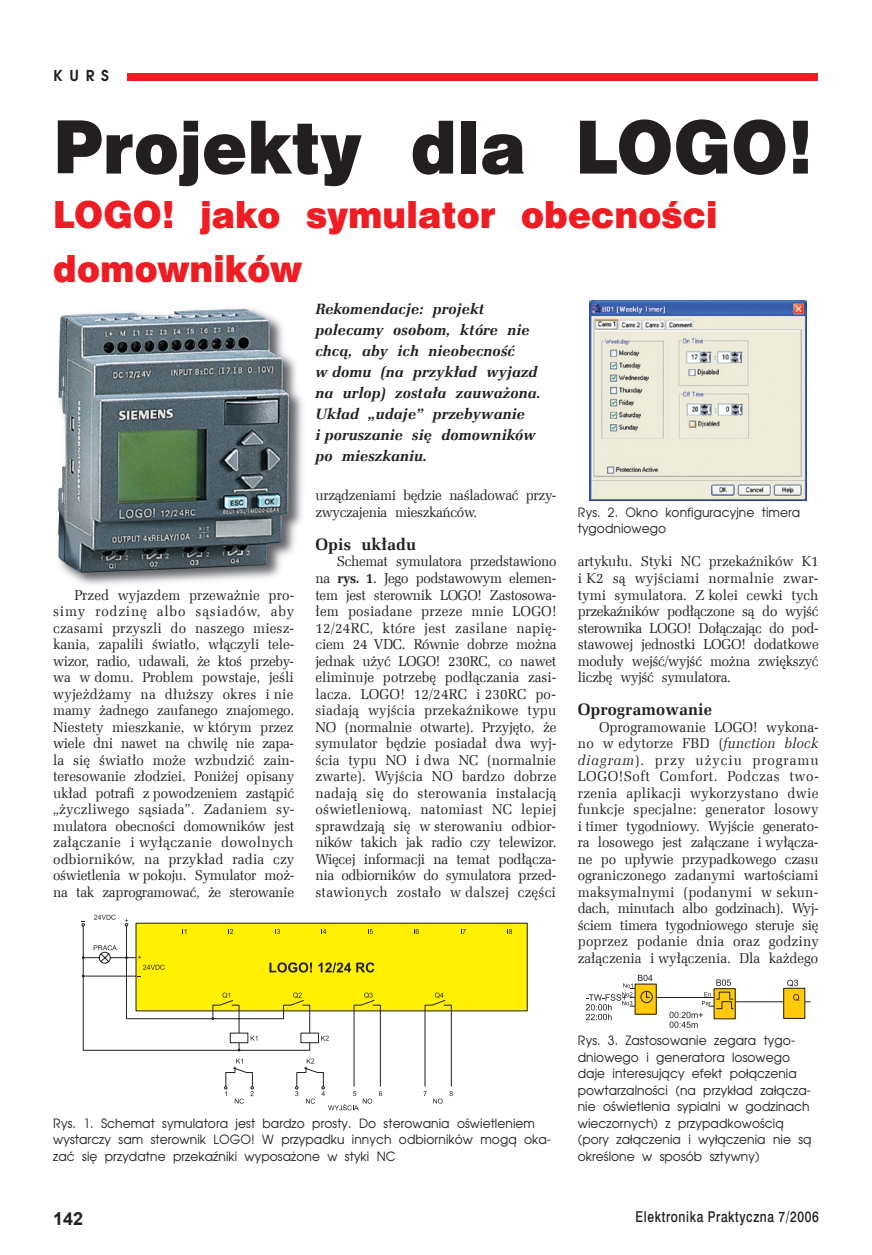
<style>
.page{position:relative;width:872px;height:1255px;background:#fff}
.page>*{position:absolute;margin:0;border:0;box-sizing:border-box;transform-origin:0 0}
.t1{font:67.5px "Swis 721 Blk 2 EU";letter-spacing:.005em;color:#231f20}
.t2{font:34.5px/54px "Swis 721 Blk 2 EU";letter-spacing:.005em;color:#ee1d23}
.t3{font:700 18px "Arial";color:#231f20}
.t4{font:700 16.5px "Zapf Ellipt EU";letter-spacing:.005em;color:#231f20}
.t5{font:italic 700 15px/21px "Zapf Ellipt EU";letter-spacing:.005em;color:#231f20}
.t6{font:15px "Swis 721 Md EU";letter-spacing:.05em;color:#231f20;scale:.8 1}
.t7{font:700 15px "Avalon";color:#231f20}
.t8{font:14.25px/16.5px "Zapf Ellipt EU";letter-spacing:-.02em;color:#231f20;text-align:justify;scale:.96 1}
.t9{font:12.75px/16.5px "Avalon";letter-spacing:.005em;color:#231f20;scale:.96 1}
.s1{font-weight:700}
.s2{font-style:italic}
</style>
<div class="page">
<div style="left:128px;top:73px;width:690px;height:8px;background:#ee1d23"></div>
<div style="left:136px;top:923px;width:391px;height:87px;background:#fff101"></div>
<svg style="left:382px;top:923px;width:70px;height:163px"></svg>
<svg style="left:414px;top:928px;width:5px;height:5px"></svg>
<svg style="left:461px;top:929px;width:5px;height:4px"></svg>
<svg style="left:507px;top:929px;width:5px;height:4px"></svg>
<svg style="left:435px;top:992px;width:8px;height:5px"></svg>
<svg style="left:433px;top:1098px;width:9px;height:5px"></svg>
<svg style="left:449px;top:1091px;width:4px;height:5px"></svg>
<svg style="left:81px;top:914px;width:301px;height:196px"></svg>
<img style="left:590px;top:301px;width:216px;height:199px">
<div style="left:783px;top:988px;width:22px;height:30px;background:#feca0a"></div>
<div style="left:783px;top:987px;width:22px;height:31px;border:1px solid #231f20"></div>
<hr style="left:735px;top:1001px;width:48px;height:1px;background:#231f20">
<svg style="left:787px;top:979px;width:11px;height:7px"></svg>
<svg style="left:793px;top:994px;width:6px;height:6px"></svg>
<svg style="left:586px;top:974px;width:148px;height:53px"></svg>
<img style="left:65px;top:308px;width:238px;height:277px">
<img style="left:58px;top:309px;width:231px;height:263px">
<p class="t7" style="left:53px;top:66px;width:57px">KURS</p>
<h1 class="t1" style="left:53px;top:101px;width:761px">Projekty dla LOGO!</h1>
<h2 class="t2" style="left:53px;top:190px;width:666px">LOGO! jako symulator obecności domowników</h2>
<p class="t8" style="left:53px;top:586px;width:253px;text-indent:21px">Przed wyjazdem przeważnie pro&shy;simy rodzinę albo sąsiadów, aby czasami przyszli do naszego miesz&shy;kania, zapalili światło, włączyli tele&shy;wizor, radio, udawali, że ktoś przeby&shy;wa w domu. Problem powstaje, jeśli wyjeżdżamy na dłuższy okres i nie mamy żadnego zaufanego znajomego.<br>Niestety mieszkanie, w którym przez wiele dni nawet na chwilę nie zapa&shy;la się światło może wzbudzić zain&shy;teresowanie złodziei. Poniżej opisany układ potrafi z powodzeniem zastąpić „życzliwego sąsiada”. Zadaniem sy&shy;mulatora obecności domowników jest załączanie i wyłączanie dowolnych odbiorników, na przykład radia czy oświetlenia w pokoju. Symulator moż&shy;na tak zaprogramować, że sterowanie</p>
<p class="t5" style="left:315px;top:298px;width:227px">Rekomendacje: projekt polecamy osobom, które nie chcą, aby ich nieobecność<br>w domu (na przykład wyjazd na urlop) została zauważona.<br>Układ „udaje” przebywanie<br>i poruszanie się domowników po mieszkaniu.</p>
<p class="t8" style="left:315px;top:487px;width:252px">urządzeniami będzie naśladować przy&shy;zwyczajenia mieszkańców.</p>
<p class="t4" style="left:315px;top:534px;width:102px">Opis układu</p>
<p class="t8" style="left:315px;top:553px;width:253px;text-indent:21px">Schemat symulatora przedstawiono na <span class="s1">rys. 1</span>. Jego podstawowym elemen&shy;tem jest sterownik LOGO! Zastosowa&shy;łem posiadane przeze mnie LOGO!<br>12/24RC, które jest zasilane napię&shy;ciem 24 VDC. Równie dobrze można jednak użyć LOGO! 230RC, co nawet eliminuje potrzebę podłączania zasi&shy;lacza. LOGO! 12/24RC i 230RC po&shy;siadają wyjścia przekaźnikowe typu NO (normalnie otwarte). Przyjęto, że symulator będzie posiadał dwa wyj&shy;ścia typu NO i dwa NC (normalnie zwarte). Wyjścia NO bardzo dobrze nadają się do sterowania instalacją oświetleniową, natomiast NC lepiej sprawdzają się w sterowaniu odbior&shy;ników takich jak radio czy telewizor.<br>Więcej informacji na temat podłącza&shy;nia odbiorników do symulatora przed&shy;stawionych zostało w dalszej części</p>
<p class="t9" style="left:578px;top:504px;width:233px">Rys. 2. Okno konfiguracyjne timera tygodniowego</p>
<p class="t8" style="left:578px;top:553px;width:252px">artykułu. Styki NC przekaźników K1 i K2 są wyjściami normalnie zwar&shy;tymi symulatora. Z kolei cewki tych przekaźników podłączone są do wyjść sterownika LOGO! Dołączając do pod&shy;stawowej jednostki LOGO! dodatkowe moduły wejść/wyjść można zwiększyć liczbę wyjść symulatora.</p>
<p class="t4" style="left:578px;top:699px;width:136px">Oprogramowanie</p>
<p class="t8" style="left:578px;top:718px;width:253px;text-indent:21px">Oprogramowanie LOGO! wykona&shy;no w edytorze FBD (<span class="s2">function block diagram</span>). przy użyciu programu LOGO!Soft Comfort. Podczas two&shy;rzenia aplikacji wykorzystano dwie funkcje specjalne: generator losowy i timer tygodniowy. Wyjście generato&shy;ra losowego jest załączane i wyłącza&shy;ne po upływie przypadkowego czasu ograniczonego zadanymi wartościami maksymalnymi (podanymi w sekun&shy;dach, minutach albo godzinach). Wyj&shy;ściem timera tygodniowego steruje się poprzez podanie dnia oraz godziny załączenia i wyłączenia. Dla każdego</p>
<p class="t9" style="left:53px;top:1114px;width:520px">Rys. 1. Schemat symulatora jest bardzo prosty. Do sterowania oświetleniem wystarczy sam sterownik LOGO! W przypadku innych odbiorników mogą oka&shy;zać się przydatne przekaźniki wyposażone w styki NC</p>
<p class="t9" style="left:578px;top:1032px;width:245px">Rys. 3. Zastosowanie zegara tygo&shy;dniowego i generatora losowego daje interesujący efekt połączenia powtarzalności (na przykład załącza&shy;nie oświetlenia sypialni w godzinach wieczornych) z przypadkowością (pory załączenia i wyłączenia nie są określone w sposób sztywny)</p>
<p class="t3" style="left:53px;top:1206px;width:32px">142</p>
<p class="t6" style="left:635px;top:1207px;width:230px">Elektronika Praktyczna 7/2006</p>
</div>
